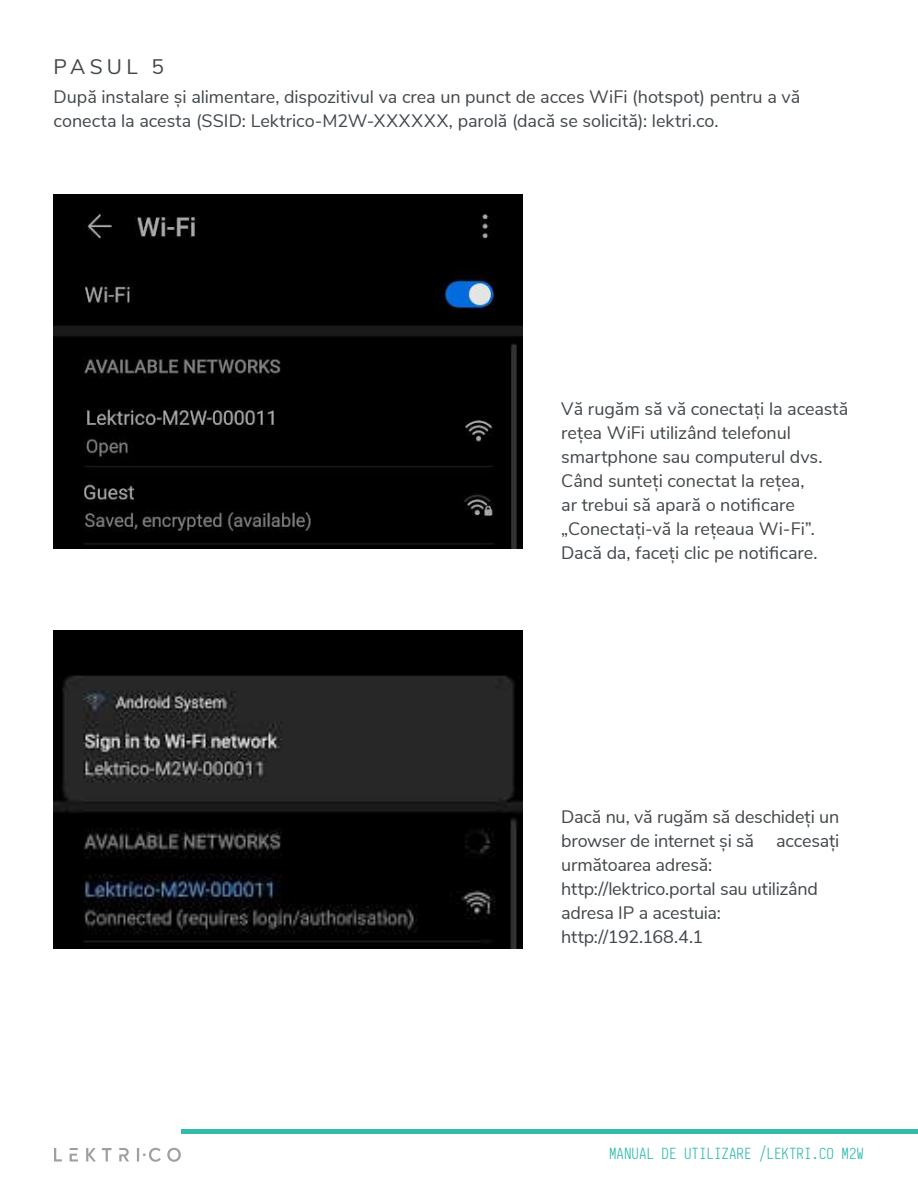
<style>
.page{position:relative;width:918px;height:1188px;background:#fff}
.page>*{position:absolute;margin:0;border:0;box-sizing:border-box;transform-origin:0 0}
.t1{font:21px "Nunito Sans";letter-spacing:.2em;color:#41474b}
.t2{font:18px/24px "Nunito Sans";letter-spacing:-.005em;color:#41474b}
.t3{font:300 15px "Iosevka";color:#32bcad}
</style>
<div class="page">
<svg style="left:54px;top:1148px;width:127px;height:14px"></svg>
<hr style="left:181px;top:1130px;width:737px;height:4px;background:#32bcad">
<img style="left:54px;top:631px;width:469px;height:317px">
<img style="left:54px;top:195px;width:469px;height:354px">
<p class="t1" style="left:54px;top:52px;width:112px">PASUL 5</p>
<p class="t2" style="left:54px;top:83px;width:748px">După instalare și alimentare, dispozitivul va crea un punct de acces WiFi (hotspot) pentru a vă conecta la acesta (SSID: Lektrico-M2W-XXXXXX, parolă (dacă se solicită): lektri.co.</p>
<p class="t2" style="left:561px;top:395px;width:289px">Vă rugăm să vă conectați la această rețea WiFi utilizând telefonul smartphone sau computerul dvs.<br>Când sunteți conectat la rețea,<br>ar trebui să apară o notificare „Conectați-vă la rețeaua Wi-Fi”.<br>Dacă da, faceți clic pe notificare.</p>
<p class="t2" style="left:561px;top:803px;width:280px">Dacă nu, vă rugăm să deschideți un browser de internet și să accesați următoarea adresă: http://lektrico.portal sau utilizând adresa IP a acestuia: http://192.168.4.1</p>
<p class="t3" style="left:609px;top:1141px;width:256px">MANUAL DE UTILIZARE /LEKTRI.CO M2W</p>
</div>
